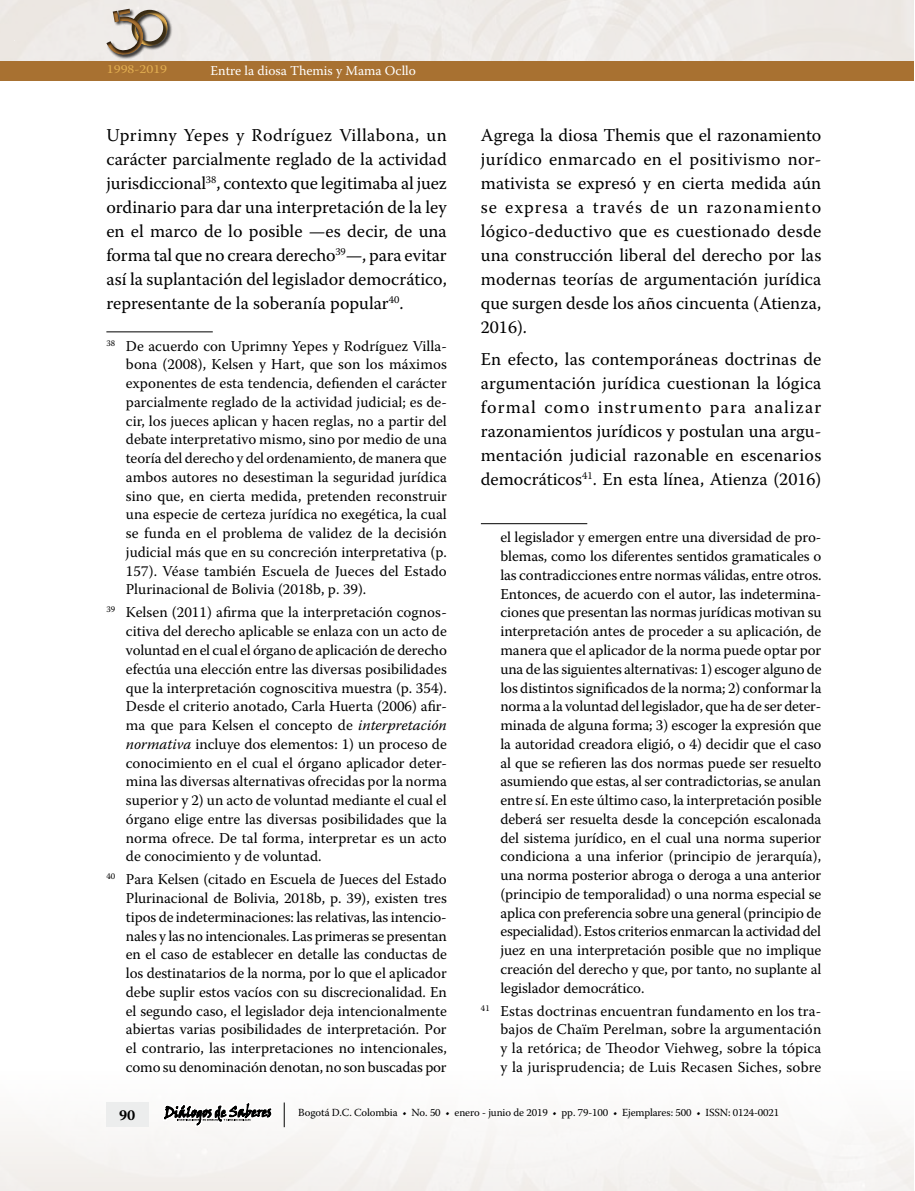
<style>
.page{position:relative;width:915px;height:1191px;background:#fff}
.page>*{position:absolute;margin:0;border:0;box-sizing:border-box;transform-origin:0 0}
.t1{font:18px/24px "Warnock Pro";color:#000;text-align:justify}
.t2{font:15px/18.8px "Warnock Pro";color:#000;text-align:justify}
.t3{font:700 15px "Warnock Pro";color:#000}
.t4{font:13.5px "Warnock Pro";color:#fff}
.t5{font:12.15px "Warnock Pro";color:#e2ae51;scale:1.13 1}
.t6{font:10.8px "Warnock Pro";letter-spacing:-.01em;color:#000}
.s1{font-style:italic}
</style>
<div class="page">
<div style="left:0;top:61px;width:913px;height:19px;background:#a87131"></div>
<div style="left:107px;top:9px;width:65px;height:50px;background:#000;opacity:.75"></div>
<div style="left:131px;top:8px;width:39px;height:39px;background:#000;opacity:.75"></div>
<div style="left:105px;top:6px;width:39px;height:49px;background:#000;opacity:.75"></div>
<div style="left:106px;top:1102px;width:43px;height:24px;background:#eceded"></div>
<svg style="left:163px;top:1102px;width:109px;height:25px"></svg>
<svg style="left:284px;top:1102px;width:1px;height:25px"></svg>
<hr style="left:106px;top:331px;width:107px;height:1px;background:#000">
<hr style="left:480px;top:523px;width:107px;height:1px;background:#000">
<p class="t5" style="left:107px;top:62px;width:55px">1998-2019</p>
<p class="t4" style="left:210px;top:62px;width:206px">Entre la diosa Themis y Mama Ocllo</p>
<p class="t1" style="left:106px;top:123px;width:342px">Uprimny Yepes y Rodríguez Villabona, un carácter parcialmente reglado de la actividad jurisdiccional<sup>38</sup>, contexto que legitimaba al juez ordinario para dar una interpretación de la ley en el marco de lo posible —es decir, de una forma tal que no creara derecho<sup>39</sup>—, para evitar así la suplantación del legislador democrático, representante de la soberanía popular<sup>40</sup>.</p>
<p class="t2" style="left:126px;top:336px;width:322px;text-indent:-20px"><sup>38</sup> De acuerdo con Uprimny Yepes y Rodríguez Villa&shy;bona (2008), Kelsen y Hart, que son los máximos exponentes de esta tendencia, defienden el carácter parcialmente reglado de la actividad judicial; es de&shy;cir, los jueces aplican y hacen reglas, no a partir del debate interpretativo mismo, sino por medio de una teoría del derecho y del ordenamiento, de manera que ambos autores no desestiman la seguridad jurídica sino que, en cierta medida, pretenden reconstruir una especie de certeza jurídica no exegética, la cual se funda en el problema de validez de la decisión judicial más que en su concreción interpretativa (p.<br>157). Véase también Escuela de Jueces del Estado Plurinacional de Bolivia (2018b, p. 39).</p>
<p class="t2" style="left:126px;top:603px;width:322px;text-indent:-20px"><sup>39</sup> Kelsen (2011) afirma que la interpretación cognos&shy;citiva del derecho aplicable se enlaza con un acto de voluntad en el cual el órgano de aplicación de derecho efectúa una elección entre las diversas posibilidades que la interpretación cognoscitiva muestra (p. 354).<br>Desde el criterio anotado, Carla Huerta (2006) afir&shy;ma que para Kelsen el concepto de <span class="s1">interpretación normativa</span> incluye dos elementos: 1) un proceso de conocimiento en el cual el órgano aplicador deter&shy;mina las diversas alternativas ofrecidas por la norma superior y 2) un acto de voluntad mediante el cual el órgano elige entre las diversas posibilidades que la norma ofrece. De tal forma, interpretar es un acto de conocimiento y de voluntad.</p>
<p class="t2" style="left:126px;top:869px;width:322px;text-indent:-20px"><sup>40</sup> Para Kelsen (citado en Escuela de Jueces del Estado Plurinacional de Bolivia, 2018b, p. 39), existen tres tipos de indeterminaciones: las relativas, las intencio&shy;nales y las no intencionales. Las primeras se presentan en el caso de establecer en detalle las conductas de los destinatarios de la norma, por lo que el aplicador debe suplir estos vacíos con su discrecionalidad. En el segundo caso, el legislador deja intencionalmente abiertas varias posibilidades de interpretación. Por el contrario, las interpretaciones no intencionales, como su denominación denotan, no son buscadas por</p>
<p class="t1" style="left:480px;top:123px;width:342px">Agrega la diosa Themis que el razonamiento jurídico enmarcado en el positivismo nor&shy;mativista se expresó y en cierta medida aún se expresa a través de un razonamiento lógico-deductivo que es cuestionado desde una construcción liberal del derecho por las modernas teorías de argumentación jurídica que surgen desde los años cincuenta (Atienza, 2016).</p>
<p class="t1" style="left:480px;top:347px;width:342px">En efecto, las contemporáneas doctrinas de argumentación jurídica cuestionan la lógica formal como instrumento para analizar razonamientos jurídicos y postulan una argu&shy;mentación judicial razonable en escenarios democráticos<sup>41</sup>. En esta línea, Atienza (2016)</p>
<p class="t2" style="left:500px;top:528px;width:322px">el legislador y emergen entre una diversidad de pro&shy;blemas, como los diferentes sentidos gramaticales o las contradicciones entre normas válidas, entre otros.<br>Entonces, de acuerdo con el autor, las indetermina&shy;ciones que presentan las normas jurídicas motivan su interpretación antes de proceder a su aplicación, de manera que el aplicador de la norma puede optar por una de las siguientes alternativas: 1) escoger alguno de los distintos significados de la norma; 2) conformar la norma a la voluntad del legislador, que ha de ser deter&shy;minada de alguna forma; 3) escoger la expresión que la autoridad creadora eligió, o 4) decidir que el caso al que se refieren las dos normas puede ser resuelto asumiendo que estas, al ser contradictorias, se anulan entre sí. En este último caso, la interpretación posible deberá ser resuelta desde la concepción escalonada del sistema jurídico, en el cual una norma superior condiciona a una inferior (principio de jerarquía), una norma posterior abroga o deroga a una anterior (principio de temporalidad) o una norma especial se aplica con preferencia sobre una general (principio de especialidad). Estos criterios enmarcan la actividad del juez en una interpretación posible que no implique creación del derecho y que, por tanto, no suplante al legislador democrático.</p>
<p class="t2" style="left:500px;top:1001px;width:322px;text-indent:-20px"><sup>41</sup> Estas doctrinas encuentran fundamento en los tra&shy;bajos de Chaïm Perelman, sobre la argumentación y la retórica; de Theodor Viehweg, sobre la tópica y la jurisprudencia; de Luis Recasen Siches, sobre</p>
<p class="t3" style="left:119px;top:1106px;width:18px">90</p>
<p class="t6" style="left:298px;top:1106px;width:482px">Bogotá D.C. Colombia • No. 50 • enero - junio de 2019 • pp. 79-100 • Ejemplares: 500 • ISSN: 0124-0021</p>
</div>
